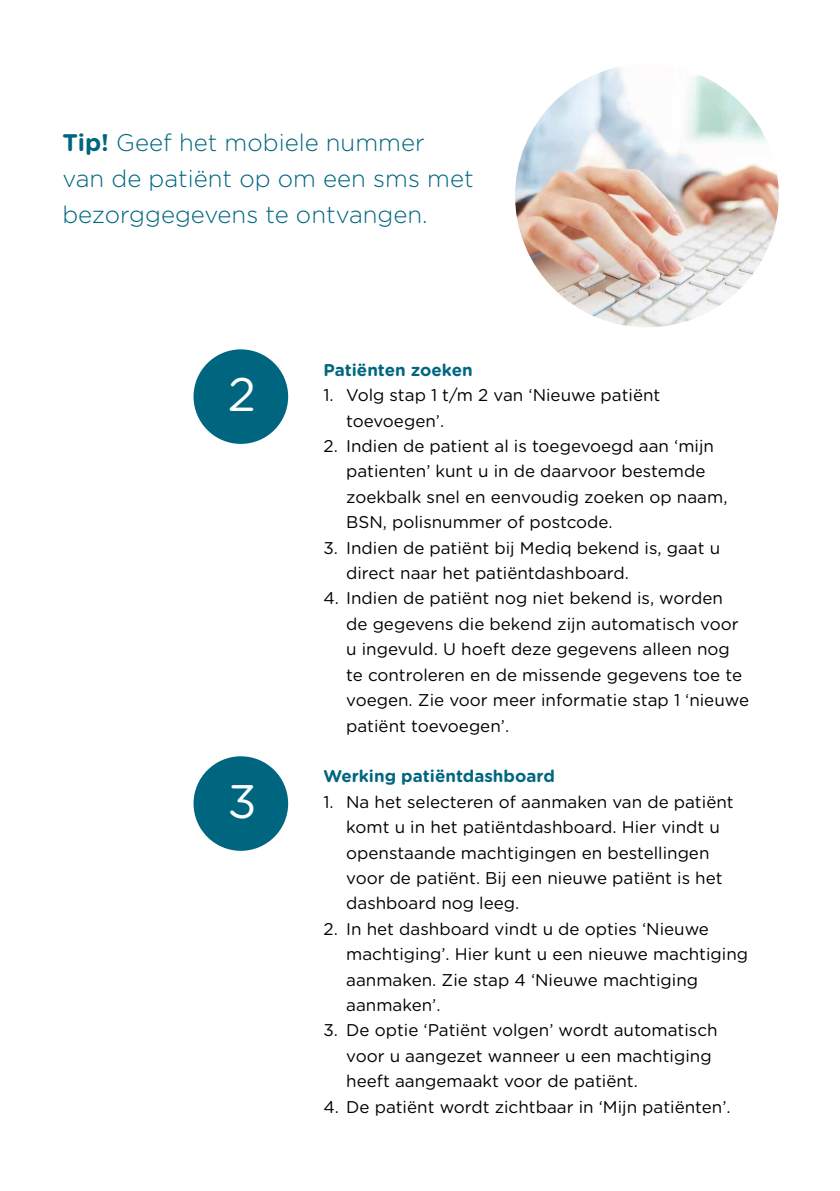
<style>
.page{position:relative;width:840px;height:1191px;background:#fff}
.page>*{position:absolute;margin:0;border:0;box-sizing:border-box;transform-origin:0 0}
.t1{font:47px "Gotham Rounded";color:#fff}
.t2{font:300 24px/36px "Gotham Rounded";color:#006680}
.t3{font:17px/25.4px "Gotham Rounded";color:#000}
.t4{font:700 17px "Gotham Rounded";color:#006680}
.s1{font-weight:700}
</style>
<div class="page">
<img style="left:514px;top:64px;width:264px;height:263px;border-radius:132px">
<div style="left:191px;top:347px;width:99px;height:99px;background:#006680;border-radius:50%"></div>
<div style="left:189px;top:344px;width:104px;height:105px;border:5px solid #fff;border-radius:50%"></div>
<div style="left:191px;top:754px;width:99px;height:99px;background:#006680;border-radius:50%"></div>
<div style="left:189px;top:751px;width:104px;height:104px;border:5px solid #fff;border-radius:50%"></div>
<h2 class="t2" style="left:62px;top:123px;width:412px"><span class="s1">Tip!</span> Geef het mobiele nummer<br>van de patiënt op om een sms met bezorggegevens te ontvangen.</h2>
<h1 class="t1" style="left:227px;top:362px;width:30px">2</h1>
<h1 class="t1" style="left:227px;top:769px;width:30px">3</h1>
<p class="t4" style="left:323px;top:357px;width:151px">Patiënten zoeken</p>
<p class="t3" style="left:346px;top:382px;width:315px;text-indent:-23px">1. Volg stap 1 t/m 2 van ‘Nieuwe patiënt toevoegen’.</p>
<p class="t3" style="left:346px;top:432px;width:382px;text-indent:-23px">2. Indien de patient al is toegevoegd aan ‘mijn patienten’ kunt u in de daarvoor bestemde zoekbalk snel en eenvoudig zoeken op naam, BSN, polisnummer of postcode.</p>
<p class="t3" style="left:346px;top:534px;width:375px;text-indent:-23px">3. Indien de patiënt bij Mediq bekend is, gaat u direct naar het patiëntdashboard.</p>
<p class="t3" style="left:346px;top:585px;width:404px;text-indent:-23px">4. Indien de patiënt nog niet bekend is, worden<br>de gegevens die bekend zijn automatisch voor u ingevuld. U hoeft deze gegevens alleen nog te controleren en de missende gegevens toe te voegen. Zie voor meer informatie stap 1 ‘nieuwe patiënt toevoegen’.</p>
<p class="t4" style="left:323px;top:764px;width:233px">Werking patiëntdashboard</p>
<p class="t3" style="left:346px;top:788px;width:389px;text-indent:-23px">1. Na het selecteren of aanmaken van de patiënt komt u in het patiëntdashboard. Hier vindt u openstaande machtigingen en bestellingen voor de patiënt. Bij een nieuwe patiënt is het dashboard nog leeg.</p>
<p class="t3" style="left:346px;top:915px;width:403px;text-indent:-23px">2. In het dashboard vindt u de opties ‘Nieuwe machtiging’. Hier kunt u een nieuwe machtiging aanmaken. Zie stap 4 ‘Nieuwe machtiging aanmaken’.</p>
<p class="t3" style="left:346px;top:1017px;width:372px;text-indent:-23px">3. De optie ‘Patiënt volgen’ wordt automatisch voor u aangezet wanneer u een machtiging heeft aangemaakt voor de patiënt.</p>
<p class="t3" style="left:323px;top:1093px;width:408px">4. De patiënt wordt zichtbaar in ‘Mijn patiënten’.</p>
</div>
